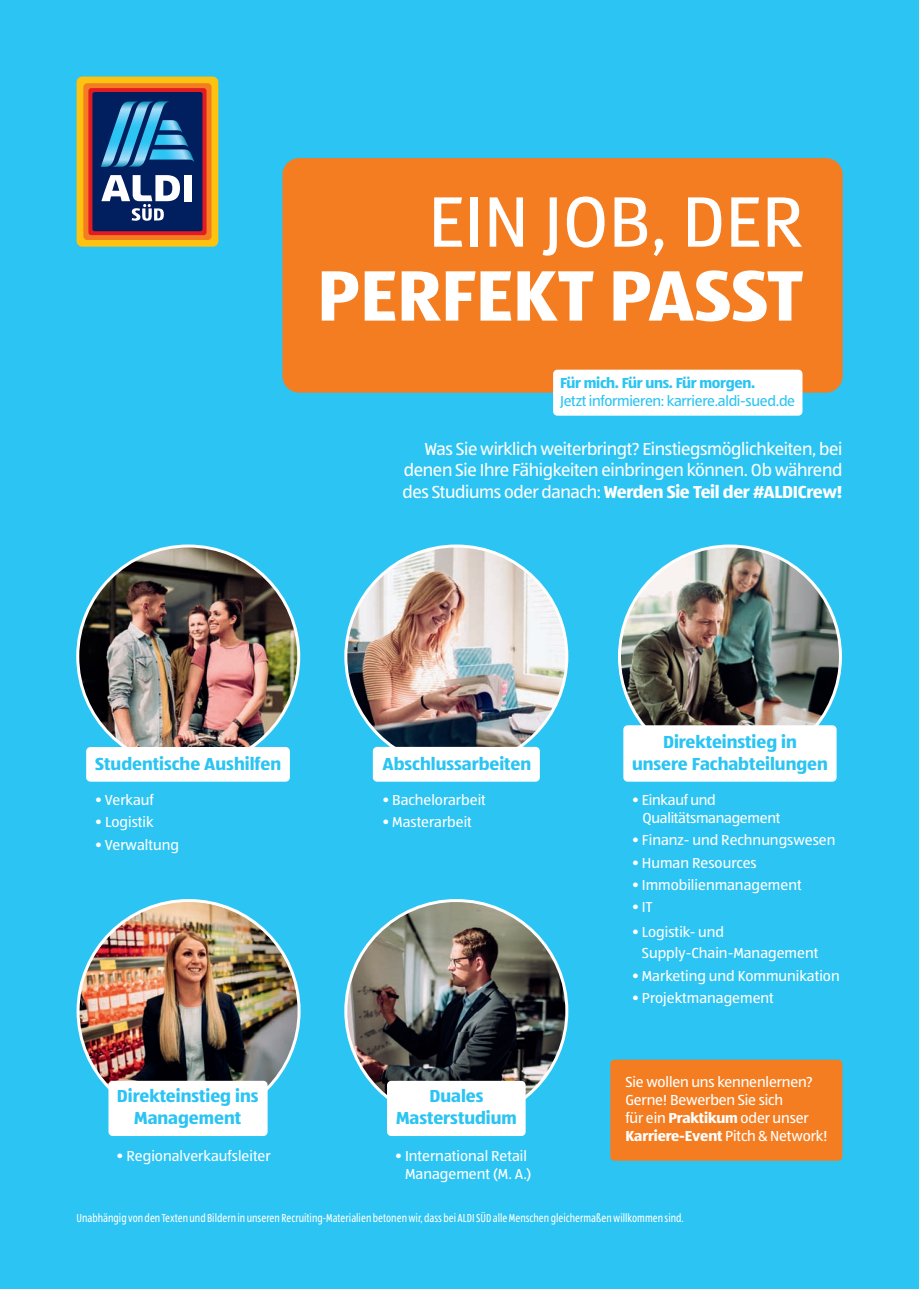
<style>
.page{position:relative;width:919px;height:1289px;background:#fff}
.page>*{position:absolute;margin:0;border:0;box-sizing:border-box;transform-origin:0 0}
._01_Image_Plakat_A4{font:700 73.8px/73.8px "ALDISUEDOT";color:#fff;text-align:right}
._02_Image_Plakat_A4{font:18px/21.6px "ALDISUEDOT";letter-spacing:-.02em;color:#fff;text-align:justify}
._02_Image_Plakat_A4-2{font:700 18px/21.6px "ALDISUEDOT";color:#2bc4f3;text-align:center}
._02_Image_Plakat_A4-3{font:15px/18px "ALDISUEDOT";color:#fff}
._02_Image_Plakat_A4-4{font:15px/18px "ALDISUEDOT";letter-spacing:-.02em;color:#2bc4f3}
._02_Image_Plakat_A4-5{font:15px/18px "ALDISUEDOT";letter-spacing:-.02em;color:#fff}
._11_ALDI_RECRUITANZ{font:condensed 12px "ALDISUEDOT";color:#fff;scale:.9 1}
.s1{font-weight:400}
.s2{font-weight:700}
</style>
<div class="page">
<div style="left:0;top:0;width:918px;height:1288px;background:#2bc4f3"></div>
<div style="left:77px;top:77px;width:141px;height:170px;background:#fec210;border-radius:6px"></div>
<div style="left:83px;top:83px;width:128px;height:157px;background:#f47d21;border-radius:4px"></div>
<svg style="left:88px;top:88px;width:118px;height:147px;background:#d81d23"></svg>
<div style="left:92px;top:92px;width:110px;height:139px;background:#011e5f;border-radius:2px"></div>
<div style="left:184px;top:175px;width:8px;height:26px;background:#fff"></div>
<svg style="left:101px;top:175px;width:79px;height:46px"></svg>
<svg style="left:101px;top:101px;width:93px;height:66px"></svg>
<div style="left:282px;top:158px;width:560px;height:234px;background:#f47d21;border-radius:17px"></div>
<img style="left:619px;top:546px;width:221px;height:221px;border-radius:110px">
<div style="left:623px;top:725px;width:213px;height:56px;background:#fff;border-radius:4px"></div>
<img style="left:78px;top:900px;width:221px;height:221px;border-radius:110px">
<div style="left:108px;top:1080px;width:159px;height:55px;background:#fff;border-radius:4px"></div>
<img style="left:346px;top:900px;width:220px;height:221px;border-radius:110px">
<div style="left:387px;top:1080px;width:138px;height:55px;background:#fff;border-radius:4px"></div>
<img style="left:346px;top:546px;width:220px;height:221px;border-radius:110px">
<div style="left:373px;top:747px;width:167px;height:34px;background:#fff;border-radius:4px"></div>
<img style="left:78px;top:546px;width:221px;height:221px;border-radius:110px">
<div style="left:86px;top:747px;width:204px;height:34px;background:#fff;border-radius:4px"></div>
<div style="left:610px;top:1059px;width:232px;height:101px;background:#f47d21;border-radius:4px"></div>
<div style="left:553px;top:369px;width:249px;height:46px;background:#fff;border-radius:4px"></div>
<p class="_01_Image_Plakat_A4" style="left:317px;top:183px;width:487px"><span class="s1">EIN JOB, DER<br></span>PERFEKT PASST</p>
<p class="_02_Image_Plakat_A4-4" style="left:560px;top:373px;width:236px"><span class="s2">Für mich. Für uns. Für morgen.<br></span>Jetzt informieren: karriere.aldi-sued.de</p>
<p class="_02_Image_Plakat_A4" style="left:402px;top:437px;width:441px;text-indent:22px">Was Sie wirklich weiterbringt? Einstiegsmöglichkeiten, bei denen Sie Ihre Fähigkeiten einbringen können. Ob während des Studiums oder danach: <span class="s2">Werden Sie Teil der #ALDICrew!</span></p>
<p class="_02_Image_Plakat_A4-2" style="left:95px;top:752px;width:187px">Studentische Aushilfen</p>
<p class="_02_Image_Plakat_A4-2" style="left:382px;top:752px;width:150px">Abschlussarbeiten</p>
<p class="_02_Image_Plakat_A4-2" style="left:632px;top:730px;width:197px">Direkteinstieg in<br>unsere Fachabteilungen</p>
<p class="_02_Image_Plakat_A4-3" style="left:95px;top:790px;width:60px">• Verkauf</p>
<p class="_02_Image_Plakat_A4-3" style="left:95px;top:812px;width:60px">• Logistik</p>
<p class="_02_Image_Plakat_A4-3" style="left:95px;top:835px;width:85px">• Verwaltung</p>
<p class="_02_Image_Plakat_A4-3" style="left:382px;top:790px;width:105px">• Bachelorarbeit</p>
<p class="_02_Image_Plakat_A4-3" style="left:382px;top:812px;width:91px">• Masterarbeit</p>
<p class="_02_Image_Plakat_A4-5" style="left:642px;top:790px;width:139px;text-indent:-11px">• Einkauf und<br>Qualitätsmanagement</p>
<p class="_02_Image_Plakat_A4-3" style="left:632px;top:830px;width:205px">• Finanz- und Rechnungswesen</p>
<p class="_02_Image_Plakat_A4-3" style="left:632px;top:853px;width:126px">• Human Resources</p>
<p class="_02_Image_Plakat_A4-3" style="left:632px;top:875px;width:171px">• Immobilienmanagement</p>
<p class="_02_Image_Plakat_A4-3" style="left:632px;top:897px;width:22px">• IT</p>
<p class="_02_Image_Plakat_A4-3" style="left:641px;top:921px;width:178px;line-height:21px;text-indent:-10px">• Logistik- und<br>Supply-Chain-Management</p>
<p class="_02_Image_Plakat_A4-3" style="left:632px;top:966px;width:209px">• Marketing und Kommunikation</p>
<p class="_02_Image_Plakat_A4-3" style="left:632px;top:988px;width:143px">• Projektmanagement</p>
<p class="_02_Image_Plakat_A4-2" style="left:117px;top:1084px;width:143px">Direkteinstieg ins<br>Management</p>
<p class="_02_Image_Plakat_A4-2" style="left:396px;top:1084px;width:122px">Duales<br>Masterstudium</p>
<p class="_02_Image_Plakat_A4-3" style="left:625px;top:1072px;width:204px">Sie wollen uns kennenlernen?<br>Gerne! Bewerben Sie sich<br>für ein <span class="s2">Praktikum</span> oder unser<br><span class="s2">Karriere-Event</span> Pitch &amp; Network!</p>
<p class="_02_Image_Plakat_A4-3" style="left:117px;top:1146px;width:156px">• Regionalverkaufsleiter</p>
<p class="_02_Image_Plakat_A4-3" style="left:395px;top:1146px;width:137px;text-align:right">• International Retail<br>Management (M. A.)</p>
<p class="_11_ALDI_RECRUITANZ" style="left:77px;top:1209px;width:676px">Unabhängig von den Texten und Bildern in unseren Recruiting-Materialien betonen wir, dass bei ALDI SÜD alle Menschen gleichermaßen willkommen sind.</p>
</div>
